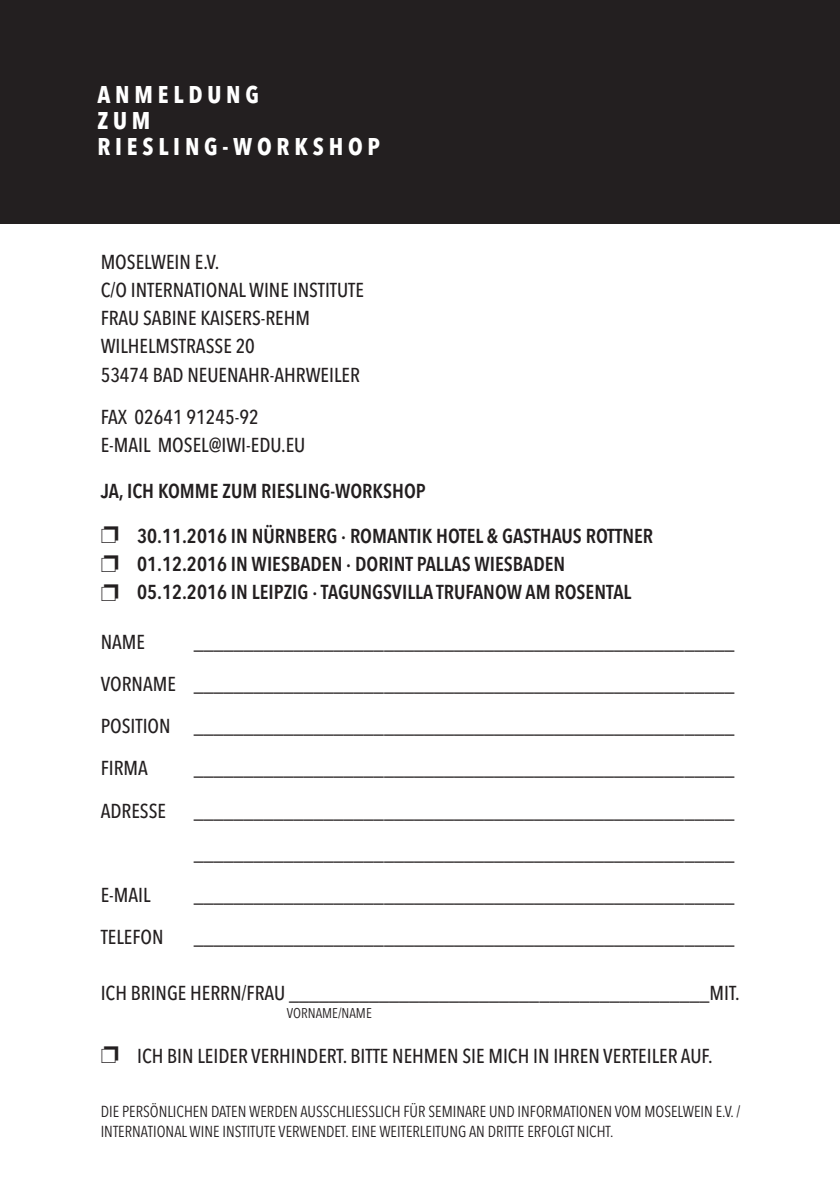
<style>
.page{position:relative;width:840px;height:1191px;background:#fff}
.page>*{position:absolute;margin:0;border:0;box-sizing:border-box;transform-origin:0 0}
.t1{font:700 24px/26px "Avenir Next Condensed";letter-spacing:.2em;color:#fff}
.t2{font:24px/28.8px "Zapf Dingbats";color:#231f20;text-align:justify}
.t3{font:500 20px/28px "Avenir Next Condensed";color:#231f20}
.t4{font:600 20px/28px "Avenir Next Condensed";color:#231f20}
.t5{font:15.8px/20px "Avenir Next Condensed";color:#231f20}
.t6{font:14px "Avenir Next Condensed";color:#231f20}
</style>
<div class="page">
<div style="left:0;top:0;width:839px;height:224px;background:#231f20"></div>
<p class="t1" style="left:97px;top:81px;width:284px">ANMELDUNG<br>ZUM<br>RIESLING-WORKSHOP</p>
<p class="t3" style="left:101px;top:248px;width:265px">MOSELWEIN E.V.<br>C/O INTERNATIONAL WINE INSTITUTE<br>FRAU SABINE KAISERS-REHM<br>WILHELMSTRASSE 20<br>53474 BAD NEUENAHR-AHRWEILER</p>
<p class="t3" style="left:101px;top:402px;width:206px">FAX 02641 91245-92<br>E-MAIL MOSEL@IWI-EDU.EU</p>
<p class="t4" style="left:101px;top:477px;width:326px">JA, ICH KOMME ZUM RIESLING-WORKSHOP</p>
<p class="t4" style="left:137px;top:522px;width:517px">30.11.2016 IN NÜRNBERG · ROMANTIK HOTEL &amp; GASTHAUS ROTTNER<br>01.12.2016 IN WIESBADEN · DORINT PALLAS WIESBADEN<br>05.12.2016 IN LEIPZIG · TAGUNGSVILLA TRUFANOW AM ROSENTAL</p>
<p class="t2" style="left:101px;top:521px;width:20px">❐ ❐ ❐</p>
<p class="t3" style="left:101px;top:628px;width:46px">NAME</p>
<p class="t3" style="left:101px;top:621px;width:635px;line-height:42px;text-align:justify;text-indent:93px">______________________________________________________ VORNAME ______________________________________________________ POSITION ______________________________________________________ FIRMA</p>
<p class="t3" style="left:194px;top:754px;width:541px">______________________________________________________</p>
<p class="t3" style="left:101px;top:796px;width:67px">ADRESSE</p>
<p class="t3" style="left:194px;top:789px;width:541px;line-height:42px">______________________________________________________ ______________________________________________________</p>
<p class="t3" style="left:101px;top:880px;width:51px">E-MAIL</p>
<p class="t3" style="left:194px;top:880px;width:541px">______________________________________________________</p>
<p class="t3" style="left:101px;top:922px;width:64px">TELEFON</p>
<p class="t3" style="left:194px;top:922px;width:541px">______________________________________________________</p>
<p class="t3" style="left:101px;top:979px;width:640px">ICH BRINGE HERRN/FRAU __________________________________________MIT.</p>
<p class="t6" style="left:287px;top:1005px;width:86px">VORNAME/NAME</p>
<p class="t3" style="left:137px;top:1041px;width:576px">ICH BIN LEIDER VERHINDERT. BITTE NEHMEN SIE MICH IN IHREN VERTEILER AUF.</p>
<p class="t5" style="left:101px;top:1101px;width:640px">DIE PERSÖNLICHEN DATEN WERDEN AUSSCHLIESSLICH FÜR SEMINARE UND INFORMATIONEN VOM MOSELWEIN E.V. /<br>INTERNATIONAL WINE INSTITUTE VERWENDET. EINE WEITERLEITUNG AN DRITTE ERFOLGT NICHT.</p>
</div>
